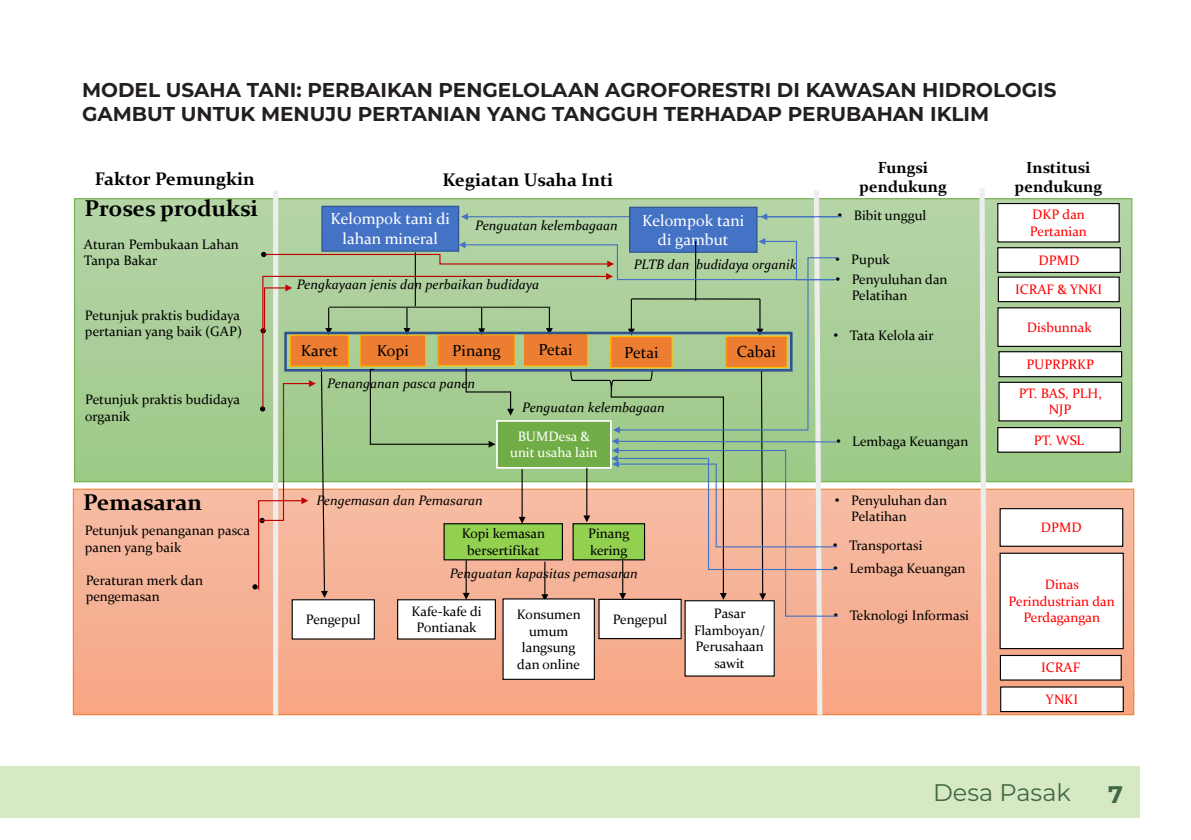
<style>
.page{position:relative;width:1191px;height:840px;background:#fff}
.page>*{position:absolute;margin:0;border:0;box-sizing:border-box;transform-origin:0 0}
.t1{font:24px "Montserrat";color:#406847}
.t2{font:700 24px "Montserrat";color:#406847}
.t3{font:700 22.8px "Constantia";color:#000}
.t4{font:700 20px/24px "Montserrat";color:#231f20}
.t5{font:700 18.2px "Constantia";color:#000}
.t6{font:16px/19.2px "Constantia";color:#fff;text-align:center}
.t7{font:700 16px/19.2px "Constantia";color:#000;text-align:center}
.t8{font:16px "Constantia";color:#000}
.t9{font:13.8px/16.4px "Constantia";color:#000}
.t10{font:italic 13.8px "Constantia";letter-spacing:-.005em;color:#000}
.t11{font:13.8px/16.4px "Constantia";color:#f00;text-align:center}
.t12{font:13.8px/16.4px "Constantia";color:#fff;text-align:center}
.s1{font-family:"Arial"}
</style>
<div class="page">
<div style="left:0;top:765px;width:1139px;height:51px;background:#d7e9c3"></div>
<div style="left:1091px;top:672px;width:46px;height:43px;border:3px solid #fff;border-radius:50%"></div>
<div style="left:75px;top:199px;width:1056px;height:282px;background:linear-gradient(to bottom,#b5d4a8,#9dc988)"></div>
<div style="left:73px;top:489px;width:1060px;height:225px;background:linear-gradient(to bottom,#f6bda5,#f2a381)"></div>
<div style="left:997px;top:203px;width:122px;height:39px;background:#fff"></div>
<div style="left:997px;top:203px;width:122px;height:39px;border:1px solid #000"></div>
<div style="left:998px;top:277px;width:121px;height:24px;background:#fff"></div>
<div style="left:997px;top:276px;width:122px;height:26px;border:1px solid #000"></div>
<div style="left:997px;top:247px;width:123px;height:25px;background:#fff"></div>
<div style="left:997px;top:247px;width:123px;height:26px;border:1px solid #000"></div>
<svg style="left:977px;top:189px;width:12px;height:527px;background:#dad5bc"></svg>
<div style="left:998px;top:307px;width:122px;height:39px;background:#fff"></div>
<div style="left:997px;top:307px;width:124px;height:40px;border:1px solid #000"></div>
<div style="left:1000px;top:508px;width:122px;height:38px;background:#fff"></div>
<div style="left:999px;top:508px;width:124px;height:38px;border:1px solid #000"></div>
<div style="left:1000px;top:553px;width:123px;height:95px;background:#fff"></div>
<div style="left:999px;top:351px;width:122px;height:25px;background:#fff"></div>
<div style="left:998px;top:351px;width:124px;height:26px;border:1px solid #000"></div>
<div style="left:999px;top:382px;width:122px;height:38px;background:#fff"></div>
<div style="left:998px;top:381px;width:124px;height:40px;border:1px solid #000"></div>
<div style="left:997px;top:427px;width:123px;height:25px;background:#fff"></div>
<div style="left:997px;top:427px;width:123px;height:25px;border:1px solid #000"></div>
<div style="left:1000px;top:655px;width:121px;height:24px;background:#fff"></div>
<div style="left:999px;top:654px;width:122px;height:26px;border:1px solid #000"></div>
<div style="left:1000px;top:686px;width:123px;height:25px;background:#fff"></div>
<hr style="left:766px;top:216px;width:75px;height:1px;background:#4472c4">
<svg style="left:252px;top:191px;width:587px;height:525px;background:#c3bd99"></svg>
<p class="t4" style="left:82px;top:77px;width:976px">MODEL USAHA TANI: PERBAIKAN PENGELOLAAN AGROFORESTRI DI KAWASAN HIDROLOGIS<br>GAMBUT UNTUK MENUJU PERTANIAN YANG TANGGUH TERHADAP PERUBAHAN IKLIM</p>
<p class="t5" style="left:95px;top:166px;width:161px">Faktor Pemungkin</p>
<p class="t3" style="left:85px;top:192px;width:175px">Proses produksi</p>
<p class="t9" style="left:84px;top:235px;width:156px">Aturan Pembukaan Lahan<br>Tanpa Bakar</p>
<p class="t9" style="left:85px;top:306px;width:159px">Petunjuk praktis budidaya pertanian yang baik (GAP)</p>
<p class="t9" style="left:85px;top:390px;width:156px">Petunjuk praktis budidaya organik</p>
<p class="t7" style="left:1026px;top:157px;width:66px">Institusi</p>
<p class="t7" style="left:859px;top:157px;width:89px">Fungsi pendukung</p>
<p class="t5" style="left:442px;top:167px;width:172px">Kegiatan Usaha Inti</p>
<p class="t7" style="left:1014px;top:176px;width:89px">pendukung</p>
<p class="t6" style="left:330px;top:208px;width:121px">Kelompok tani di lahan mineral</p>
<p class="t10" style="left:475px;top:215px;width:144px">Penguatan kelembagaan</p>
<p class="t10" style="left:297px;top:274px;width:244px">Pengkayaan jenis dan perbaikan budidaya</p>
<p class="t6" style="left:642px;top:210px;width:103px">Kelompok tani di gambut</p>
<p class="t10" style="left:634px;top:254px;width:164px">PLTB dan budidaya organik</p>
<p class="t8" style="left:301px;top:339px;width:39px">Karet</p>
<p class="t8" style="left:377px;top:339px;width:34px">Kopi</p>
<p class="t8" style="left:452px;top:339px;width:50px">Pinang</p>
<p class="t8" style="left:538px;top:339px;width:36px">Petai</p>
<p class="t10" style="left:327px;top:374px;width:149px">Penanganan pasca panen</p>
<p class="t8" style="left:624px;top:341px;width:36px">Petai</p>
<p class="t8" style="left:737px;top:340px;width:41px">Cabai</p>
<p class="t10" style="left:522px;top:398px;width:144px">Penguatan kelembagaan</p>
<p class="t12" style="left:510px;top:427px;width:89px">BUMDesa &amp; unit usaha lain</p>
<p class="t9" style="left:837px;top:206px;width:90px"><span class="s1">•</span> Bibit unggul</p>
<p class="t9" style="left:835px;top:250px;width:56px"><span class="s1">•</span> Pupuk</p>
<p class="t9" style="left:851px;top:270px;width:97px;text-indent:-16px"><span class="s1">•</span> Penyuluhan dan<br>Pelatihan</p>
<p class="t9" style="left:833px;top:327px;width:102px"><span class="s1">•</span> Tata Kelola air</p>
<p class="t9" style="left:836px;top:432px;width:134px"><span class="s1">•</span> Lembaga Keuangan</p>
<p class="t11" style="left:1030px;top:205px;width:59px;text-align:left">DKP dan<br>Pertanian</p>
<p class="t11" style="left:1038px;top:251px;width:42px">DPMD</p>
<p class="t11" style="left:1015px;top:280px;width:89px">ICRAF &amp; YNKI</p>
<p class="t11" style="left:1026px;top:318px;width:66px">Disbunnak</p>
<p class="t11" style="left:1018px;top:349px;width:85px;line-height:29px">PUPRPRKP<br>PT. BAS, PLH,</p>
<p class="t11" style="left:1033px;top:394px;width:52px;line-height:30px">NJP<br>PT. WSL</p>
<p class="t3" style="left:83px;top:485px;width:120px">Pemasaran</p>
<p class="t10" style="left:316px;top:491px;width:168px">Pengemasan dan Pemasaran</p>
<p class="t9" style="left:85px;top:521px;width:167px">Petunjuk penanganan pasca panen yang baik</p>
<p class="t9" style="left:462px;top:524px;width:85px;text-align:center">Kopi kemasan bersertifikat</p>
<p class="t9" style="left:86px;top:571px;width:119px">Peraturan merk dan pengemasan</p>
<p class="t9" style="left:306px;top:610px;width:56px">Pengepul</p>
<p class="t9" style="left:588px;top:524px;width:43px">Pinang kering</p>
<p class="t10" style="left:450px;top:563px;width:189px">Penguatan kapasitas pemasaran</p>
<p class="t9" style="left:411px;top:602px;width:72px;text-align:center">Kafe-kafe di<br>Pontianak</p>
<p class="t9" style="left:612px;top:609px;width:56px">Pengepul</p>
<p class="t9" style="left:694px;top:604px;width:73px;text-align:center">Pasar<br>Flamboyan/<br>Perusahaan sawit</p>
<p class="t9" style="left:517px;top:605px;width:65px;text-align:center">Konsumen umum langsung dan online</p>
<p class="t9" style="left:851px;top:490px;width:97px;text-indent:-16px"><span class="s1">•</span> Penyuluhan dan<br>Pelatihan</p>
<p class="t9" style="left:833px;top:536px;width:91px"><span class="s1">•</span> Transportasi</p>
<p class="t9" style="left:833px;top:559px;width:134px"><span class="s1">•</span> Lembaga Keuangan</p>
<p class="t9" style="left:833px;top:606px;width:137px"><span class="s1">•</span> Teknologi Informasi</p>
<p class="t11" style="left:1041px;top:518px;width:42px">DPMD</p>
<p class="t11" style="left:1008px;top:575px;width:108px">Dinas<br>Perindustrian dan<br>Perdagangan</p>
<p class="t11" style="left:1041px;top:658px;width:40px">ICRAF</p>
<p class="t11" style="left:1046px;top:690px;width:34px">YNKI</p>
<p class="t1" style="left:933px;top:775px;width:139px">Desa Pasak</p>
<p class="t2" style="left:1108px;top:777px;width:16px">7</p>
</div>
